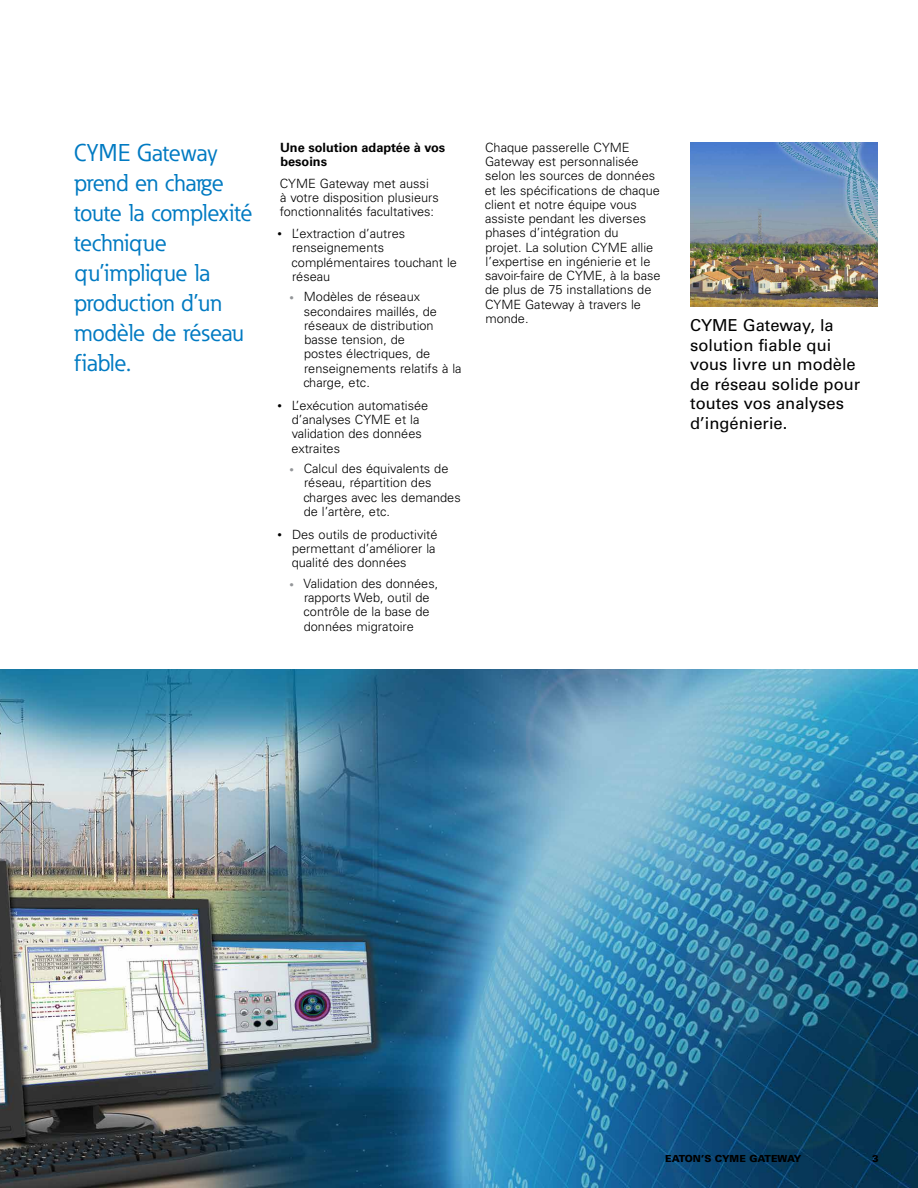
<style>
.page{position:relative;width:918px;height:1188px;background:#fff}
.page>*{position:absolute;margin:0;border:0;box-sizing:border-box;transform-origin:0 0}
.t1{font:24px/30px "Eaton";letter-spacing:-.01em;color:#007ac2}
.t2{font:16.5px/19.5px "Univers LT Std";color:#000}
.t3{font:300 12.75px/14.2px "Univers LT Std";color:#000}
.t4{font:700 12.75px/14.2px "Univers LT Std";color:#000}
.t5{font:900 9.75px "Univers LT Std";color:#000}
.s1{font-size:9px}
.s2{font-size:9px;color:#939598}
</style>
<div class="page">
<img style="left:0;top:670px;width:918px;height:518px">
<img style="left:690px;top:143px;width:188px;height:163px">
<h1 class="t1" style="left:74px;top:138px;width:180px">CYME Gateway prend en charge toute la complexité technique qu’implique la production d’un modèle de réseau fiable.</h1>
<p class="t4" style="left:280px;top:140px;width:167px">Une solution adaptée à vos besoins</p>
<p class="t3" style="left:280px;top:176px;width:161px">CYME Gateway met aussi<br>à votre disposition plusieurs fonctionnalités facultatives:</p>
<p class="t3" style="left:292px;top:226px;width:167px;text-indent:-14px"><span class="s1">•</span> L’extraction d’autres renseignements complémentaires touchant le réseau</p>
<p class="t3" style="left:304px;top:290px;width:160px;text-indent:-14px"><span class="s2">•</span> Modèles de réseaux secondaires maillés, de réseaux de distribution basse tension, de<br>postes électriques, de renseignements relatifs à la charge, etc.</p>
<p class="t3" style="left:292px;top:398px;width:138px;text-indent:-14px"><span class="s1">•</span> L’exécution automatisée d’analyses CYME et la validation des données extraites</p>
<p class="t3" style="left:304px;top:462px;width:159px;text-indent:-14px"><span class="s2">•</span> Calcul des équivalents de réseau, répartition des charges avec les demandes de l’artère, etc.</p>
<p class="t3" style="left:292px;top:527px;width:147px;text-indent:-14px"><span class="s1">•</span> Des outils de productivité permettant d’améliorer la qualité des données</p>
<p class="t3" style="left:304px;top:576px;width:136px;text-indent:-14px"><span class="s2">•</span> Validation des données, rapports Web, outil de contrôle de la base de données migratoire</p>
<p class="t3" style="left:485px;top:140px;width:177px">Chaque passerelle CYME<br>Gateway est personnalisée selon les sources de données et les spécifications de chaque client et notre équipe vous assiste pendant les diverses phases d’intégration du<br>projet. La solution CYME allie l’expertise en ingénierie et le savoir-faire de CYME, à la base de plus de 75 installations de<br>CYME Gateway à travers le monde.</p>
<p class="t2" style="left:690px;top:316px;width:172px">CYME Gateway, la solution fiable qui vous livre un modèle de réseau solide pour toutes vos analyses d’ingénierie.</p>
<p class="t5" style="left:665px;top:1152px;width:138px">EATON’S CYME GATEWAY</p>
<p class="t5" style="left:872px;top:1152px;width:8px">3</p>
</div>
